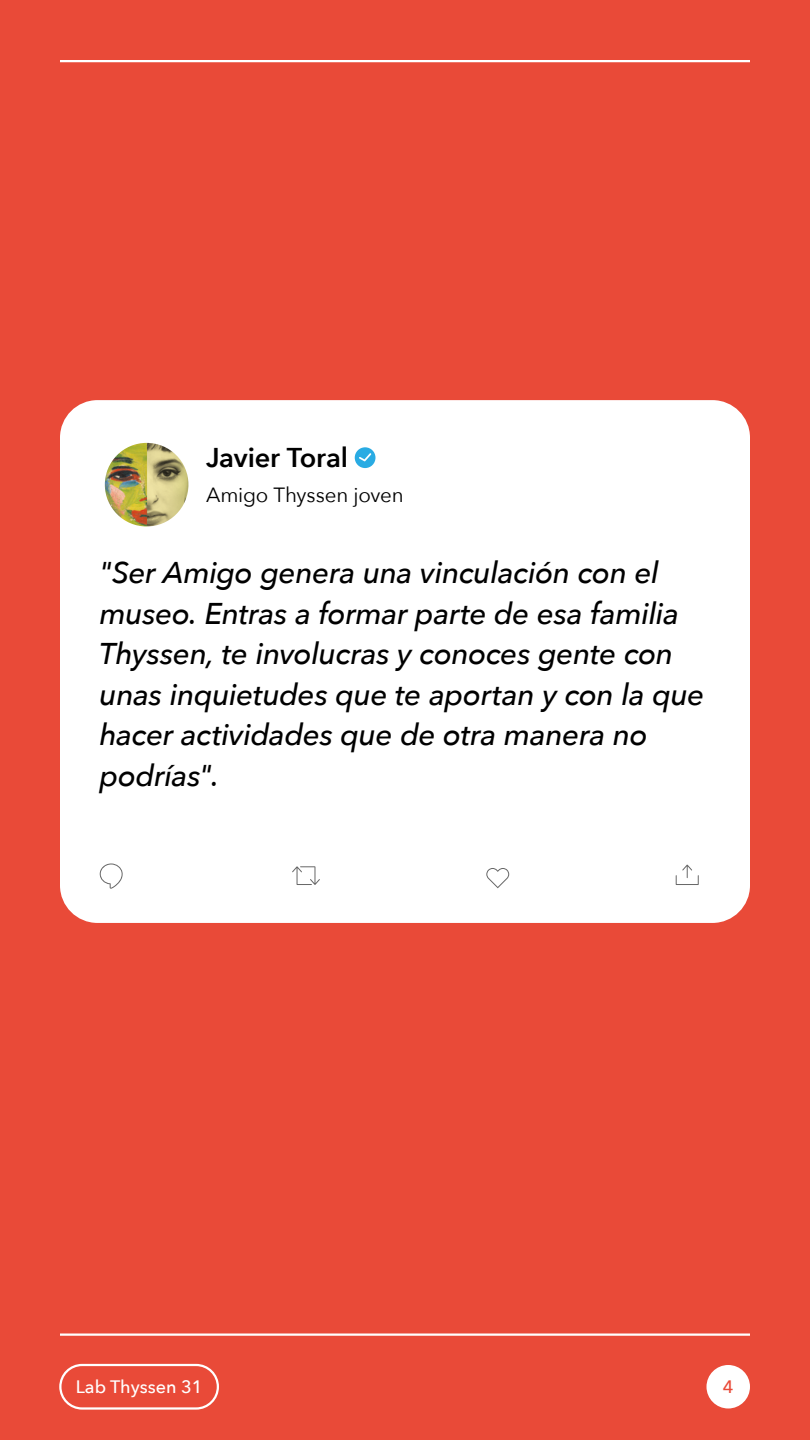
<style>
.page{position:relative;width:810px;height:1440px;background:#e94a38}
.page>*{position:absolute;margin:0;border:0;box-sizing:border-box;transform-origin:0 0}
.t1{font:italic 500 30px/40.5px "Avenir Next";letter-spacing:-.015em;color:#000}
.t2{font:600 27.15px "Avenir Next";letter-spacing:-.01em;color:#000}
.t3{font:20.55px "Avenir Next";letter-spacing:-.01em;color:#000}
.t4{font:500 18px "Avenir Next";color:#fff}
.t5{font:500 18px "Avenir Next";color:#e94a38}
</style>
<div class="page">
<div style="left:706px;top:1365px;width:44px;height:43px;background:#fff;border-radius:50%"></div>
<div style="left:59px;top:1364px;width:160px;height:46px;border:2px solid #fff;border-radius:22px"></div>
<hr style="left:60px;top:1334px;width:690px;height:2px;background:#fff">
<hr style="left:60px;top:60px;width:690px;height:2px;background:#fff">
<div style="left:60px;top:400px;width:690px;height:523px;background:#fff;border-radius:38px"></div>
<svg style="left:486px;top:868px;width:23px;height:20px"></svg>
<svg style="left:100px;top:864px;width:23px;height:25px"></svg>
<svg style="left:292px;top:866px;width:28px;height:19px"></svg>
<svg style="left:676px;top:865px;width:23px;height:20px"></svg>
<div style="left:355px;top:447px;width:20px;height:21px;background:#29abe3;border-radius:50%"></div>
<svg style="left:359px;top:453px;width:12px;height:8px"></svg>
<img style="left:105px;top:443px;width:83px;height:83px;border-radius:42px">
<p class="t2" style="left:206px;top:434px;width:144px">Javier Toral</p>
<p class="t3" style="left:206px;top:477px;width:199px">Amigo Thyssen joven</p>
<p class="t1" style="left:100px;top:551px;width:607px">"Ser Amigo genera una vinculación con el museo. Entras a formar parte de esa familia Thyssen, te involucras y conoces gente con unas inquietudes que te aportan y con la que hacer actividades que de otra manera no podrías".</p>
<p class="t4" style="left:76px;top:1371px;width:128px">Lab Thyssen 31</p>
<p class="t5" style="left:723px;top:1371px;width:12px">4</p>
</div>
